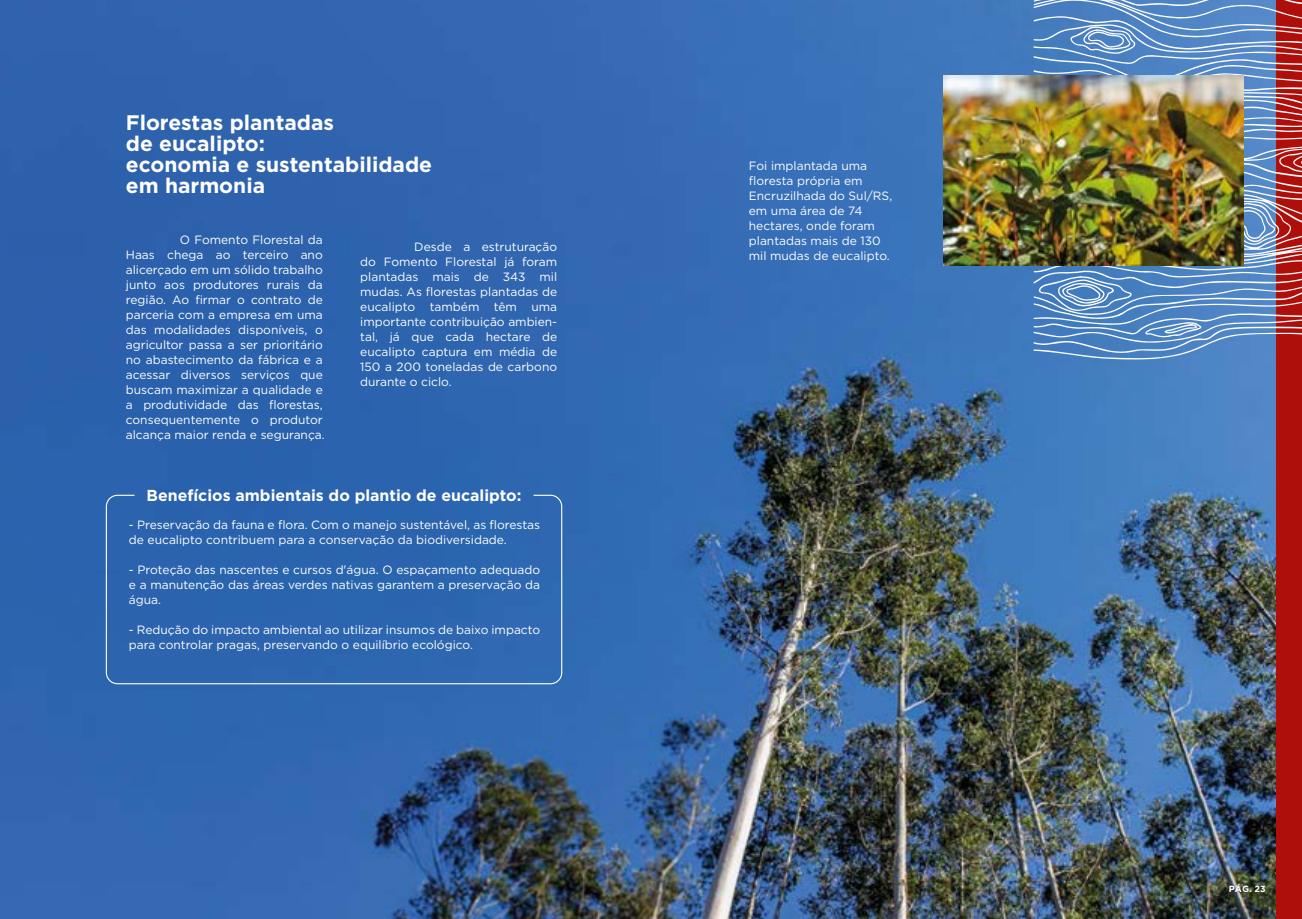
<style>
.page{position:relative;width:1302px;height:919px;background:#fff}
.page>*{position:absolute;margin:0;border:0;box-sizing:border-box;transform-origin:0 0}
.t1{font:700 21px/21px "Gotham";color:#fff}
.t2{font:700 15.9px "Gotham";color:#fff}
.t3{font:12px/15px "Gotham";color:#fff}
.t4{font:700 9px "Gotham";color:#fff}
</style>
<div class="page">
<img style="left:0;top:0;width:1276px;height:918px">
<div style="left:1276px;top:0;width:25px;height:918px;background:#ae0f0a"></div>
<svg style="left:1033px;top:0;width:268px;height:365px"></svg>
<img style="left:943px;top:76px;width:300px;height:189px">
<div style="left:106px;top:494px;width:456px;height:190px;background:#2b64ae"></div>
<h1 class="t1" style="left:126px;top:111px;width:308px">Florestas plantadas<br>de eucalipto:<br>economia e sustentabilidade em harmonia</h1>
<p class="t3" style="left:126px;top:232px;width:200px;text-indent:54px">O Fomento Florestal da<br>Haas chega ao terceiro ano alicerçado em um sólido trabalho junto aos produtores rurais da região. Ao firmar o contrato de parceria com a empresa em uma das modalidades disponíveis, o agricultor passa a ser prioritário no abastecimento da fábrica e a acessar diversos serviços que buscam maximizar a qualidade e a produtividade das florestas, consequentemente o produtor alcança maior renda e segurança.</p>
<p class="t3" style="left:360px;top:239px;width:198px;text-align:justify;text-indent:54px">Desde a estruturação do Fomento Florestal já foram plantadas mais de 343 mil mudas. As florestas plantadas de eucalipto também têm uma importante contribuição ambien&shy;tal, já que cada hectare de eucalipto captura em média de 150 a 200 toneladas de carbono durante o ciclo.</p>
<h2 class="t2" style="left:146px;top:484px;width:376px">Benefícios ambientais do plantio de eucalipto:</h2>
<p class="t3" style="left:129px;top:517px;width:413px">- Preservação da fauna e flora. Com o manejo sustentável, as florestas de eucalipto contribuem para a conservação da biodiversidade.</p>
<p class="t3" style="left:129px;top:562px;width:413px;text-align:justify">- Proteção das nascentes e cursos d'água. O espaçamento adequado e a manutenção das áreas verdes nativas garantem a preservação da água.</p>
<p class="t3" style="left:129px;top:622px;width:413px">- Redução do impacto ambiental ao utilizar insumos de baixo impacto para controlar pragas, preservando o equilíbrio ecológico.</p>
<p class="t3" style="left:748px;top:158px;width:145px">Foi implantada uma floresta própria em<br>Encruzilhada do Sul/RS, em uma área de 74 hectares, onde foram plantadas mais de 130 mil mudas de eucalipto.</p>
<p class="t4" style="left:1228px;top:882px;width:38px">PÁG. 23</p>
</div>
